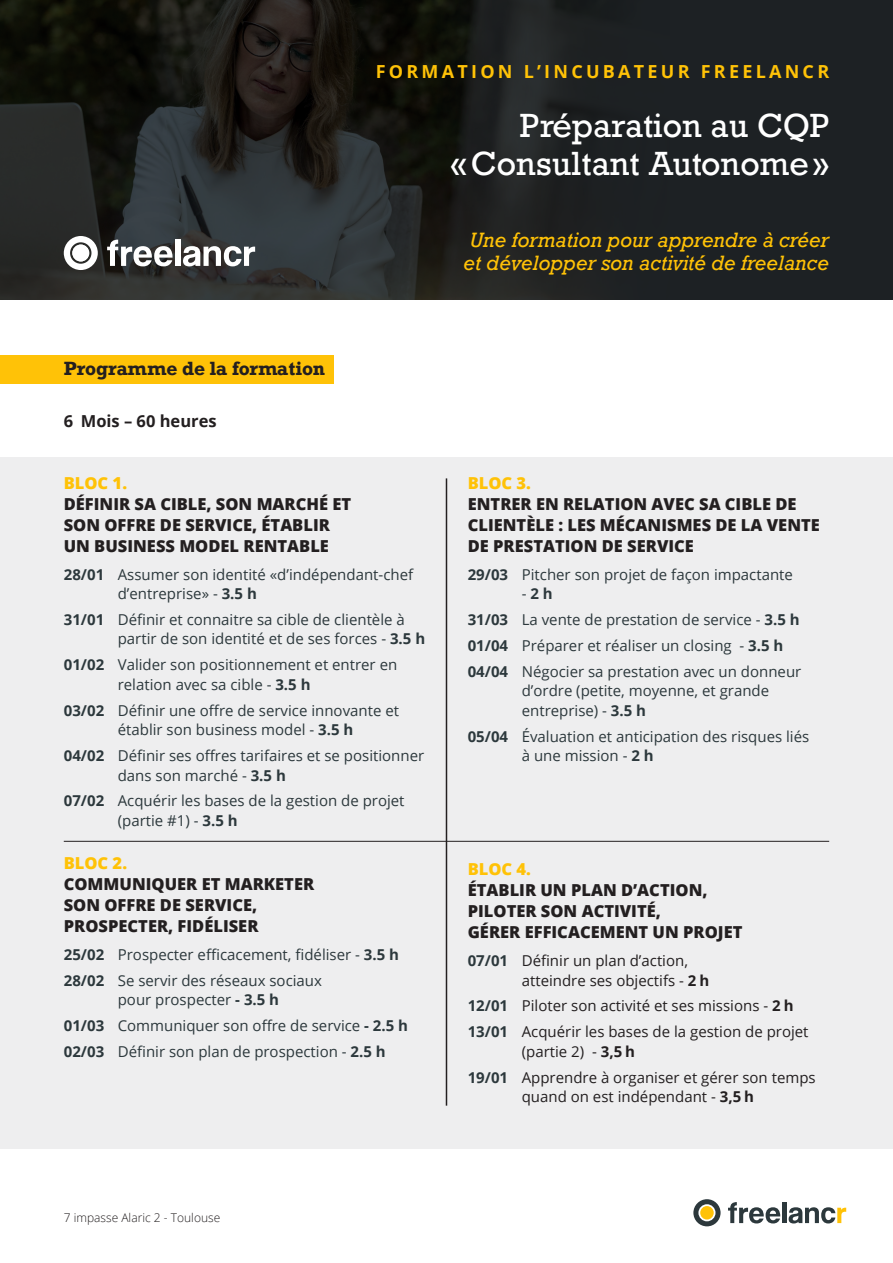
<style>
.page{position:relative;width:893px;height:1263px;background:#fff}
.page>*{position:absolute;margin:0;border:0;box-sizing:border-box;transform-origin:0 0}
.t1{font:31.5px "Rockwell Nova";color:#fff}
.t2{font:italic 19.5px/23.4px "Rockwell";color:#ffc207;text-align:center}
.t3{font:700 18px "Open Sans";letter-spacing:.18em;color:#ffc207}
.TITRE_ENCADRÉ{font:700 18px "Rockwell";letter-spacing:-.01em;color:#231f20}
.BLOC{font:800 16.5px/21px "Open Sans";color:#231f20}
.t4{font:700 16.5px "Open Sans";color:#231f20}
.t5{font:15px/19.5px "Open Sans";color:#2c383c}
.t6{font:15px/19.5px "Open Sans";color:#231f20}
.t7{font:700 15px "Open Sans";color:#2c383c}
.t8{font:300 12px "Open Sans";color:#231f20}
.s1{color:#ffc207}
.s2{font-weight:700}
.s3{font-weight:400}
.s4{font-weight:700;color:#2c383c}
</style>
<div class="page">
<div style="left:0;top:457px;width:893px;height:691px;background:#eeeeef"></div>
<div style="left:0;top:355px;width:334px;height:29px;background:#ffc207"></div>
<hr style="left:446px;top:478px;width:1px;height:628px;background:#231f20">
<hr style="left:64px;top:841px;width:765px;height:1px;background:#231f20">
<svg style="left:728px;top:1202px;width:52px;height:21px"></svg>
<hr style="left:782px;top:1202px;width:4px;height:21px;background:#2c383c">
<svg style="left:789px;top:1207px;width:57px;height:16px"></svg>
<div style="left:693px;top:1199px;width:28px;height:27px;background:#2c383c;border-radius:50%"></div>
<svg style="left:698px;top:1204px;width:17px;height:17px"></svg>
<div style="left:0;top:0;width:893px;height:300px;background:#1d2124"></div>
<img style="left:0;top:0;width:585px;height:300px">
<svg style="left:107px;top:240px;width:66px;height:26px;background:#888a8b"></svg>
<div style="left:175px;top:240px;width:5px;height:26px;background:#fff"></div>
<svg style="left:183px;top:246px;width:72px;height:20px"></svg>
<svg style="left:64px;top:236px;width:34px;height:34px"></svg>
<div style="left:72px;top:245px;width:17px;height:16px;background:#fff;border-radius:50%"></div>
<p class="t3" style="left:376px;top:58px;width:455px">FORMATION L’INCUBATEUR FREELANCR</p>
<p class="t1" style="left:520px;top:106px;width:311px">Préparation au CQP</p>
<p class="t1" style="left:451px;top:144px;width:380px">«Consultant Autonome»</p>
<p class="TITRE_ENCADRÉ" style="left:64px;top:357px;width:263px">Programme de la formation</p>
<p class="t4" style="left:64px;top:409px;width:154px">6 Mois – 60 heures</p>
<p class="BLOC" style="left:64px;top:471px;width:289px"><span class="s1">BLOC 1.<br></span>DÉFINIR SA CIBLE, SON MARCHÉ ET<br>SON OFFRE DE SERVICE, ÉTABLIR<br>UN BUSINESS MODEL RENTABLE</p>
<p class="t5" style="left:118px;top:564px;width:297px;text-indent:-54px"><span class="s2">28/01</span> Assumer son identité «d’indépendant-chef d’entreprise» - <span class="s2">3.5 h</span></p>
<p class="t5" style="left:118px;top:609px;width:309px;text-indent:-54px"><span class="s2">31/01</span> Définir et connaitre sa cible de clientèle à partir de son identité et de ses forces - <span class="s2">3.5 h</span></p>
<p class="t5" style="left:118px;top:655px;width:281px;text-indent:-54px"><span class="s2">01/02</span> Valider son positionnement et entrer en relation avec sa cible - <span class="s2">3.5 h</span></p>
<p class="t5" style="left:64px;top:700px;width:337px;text-align:center"><span class="s2">03/02</span> Définir une offre de service innovante et établir son business model - <span class="s2">3.5 h</span></p>
<p class="t5" style="left:118px;top:745px;width:308px;text-indent:-54px"><span class="s2">04/02</span> Définir ses offres tarifaires et se positionner dans son marché - <span class="s2">3.5 h</span></p>
<p class="t5" style="left:118px;top:791px;width:288px;text-indent:-54px"><span class="s2">07/02</span> Acquérir les bases de la gestion de projet (partie #1) - <span class="s2">3.5 h</span></p>
<p class="BLOC" style="left:64px;top:851px;width:252px"><span class="s1">BLOC 2.<br></span>COMMUNIQUER ET MARKETER<br>SON OFFRE DE SERVICE,<br>PROSPECTER, FIDÉLISER</p>
<p class="t5" style="left:64px;top:944px;width:337px"><span class="s2">25/02</span> Prospecter efficacement, fidéliser - <span class="s2">3.5 h</span></p>
<p class="t5" style="left:118px;top:970px;width:206px;text-indent:-54px"><span class="s2">28/02</span> Se servir des réseaux sociaux pour prospecter <span class="s2">- 3.5 h</span></p>
<p class="t5" style="left:64px;top:1015px;width:346px"><span class="s2">01/03</span> Communiquer son offre de service <span class="s2">- 2.5 h</span></p>
<p class="t5" style="left:64px;top:1041px;width:323px"><span class="s2">02/03</span> Définir son plan de prospection - <span class="s2">2.5 h</span></p>
<p class="t2" style="left:464px;top:228px;width:367px">Une formation pour apprendre à créer et développer son activité de freelance</p>
<p class="BLOC" style="left:468px;top:471px;width:354px"><span class="s1">BLOC 3.<br></span>ENTRER EN RELATION AVEC SA CIBLE DE<br>CLIENTÈLE : LES MÉCANISMES DE LA VENTE<br>DE PRESTATION DE SERVICE</p>
<p class="t5" style="left:468px;top:564px;width:327px"><span class="s2">29/03</span> Pitcher son projet de façon impactante</p>
<p class="t7" style="left:522px;top:583px;width:33px"><span class="s3">-</span> 2 h</p>
<p class="t5" style="left:468px;top:609px;width:333px"><span class="s2">31/03</span> La vente de prestation de service - <span class="s2">3.5 h</span></p>
<p class="t5" style="left:468px;top:635px;width:317px"><span class="s2">01/04</span> Préparer et réaliser un closing - <span class="s2">3.5 h</span></p>
<p class="t5" style="left:522px;top:661px;width:281px;text-indent:-54px"><span class="s2">04/04</span> Négocier sa prestation avec un donneur d’ordre (petite, moyenne, et grande entreprise) - <span class="s2">3.5 h</span></p>
<p class="t5" style="left:522px;top:726px;width:289px;text-indent:-54px"><span class="s2">05/04</span> Évaluation et anticipation des risques liés à une mission - <span class="s2">2 h</span></p>
<p class="BLOC" style="left:468px;top:858px;width:276px"><span class="s1">BLOC 4.<br></span>ÉTABLIR UN PLAN D’ACTION,<br>PILOTER SON ACTIVITÉ,<br>GÉRER EFFICACEMENT UN PROJET</p>
<p class="t6" style="left:522px;top:950px;width:189px;text-indent:-54px"><span class="s4">07/01</span> Définir un plan d’action, atteindre ses objectifs - <span class="s2">2 h</span></p>
<p class="t6" style="left:468px;top:996px;width:327px"><span class="s4">12/01</span> Piloter son activité et ses missions - <span class="s2">2 h</span></p>
<p class="t6" style="left:522px;top:1022px;width:288px;text-indent:-54px"><span class="s4">13/01</span> Acquérir les bases de la gestion de projet (partie 2) - <span class="s2">3,5 h</span></p>
<p class="t6" style="left:468px;top:1067px;width:349px;text-align:center"><span class="s4">19/01</span> Apprendre à organiser et gérer son temps quand on est indépendant - <span class="s2">3,5 h</span></p>
<p class="t8" style="left:64px;top:1209px;width:158px">7 impasse Alaric 2 - Toulouse</p>
</div>
